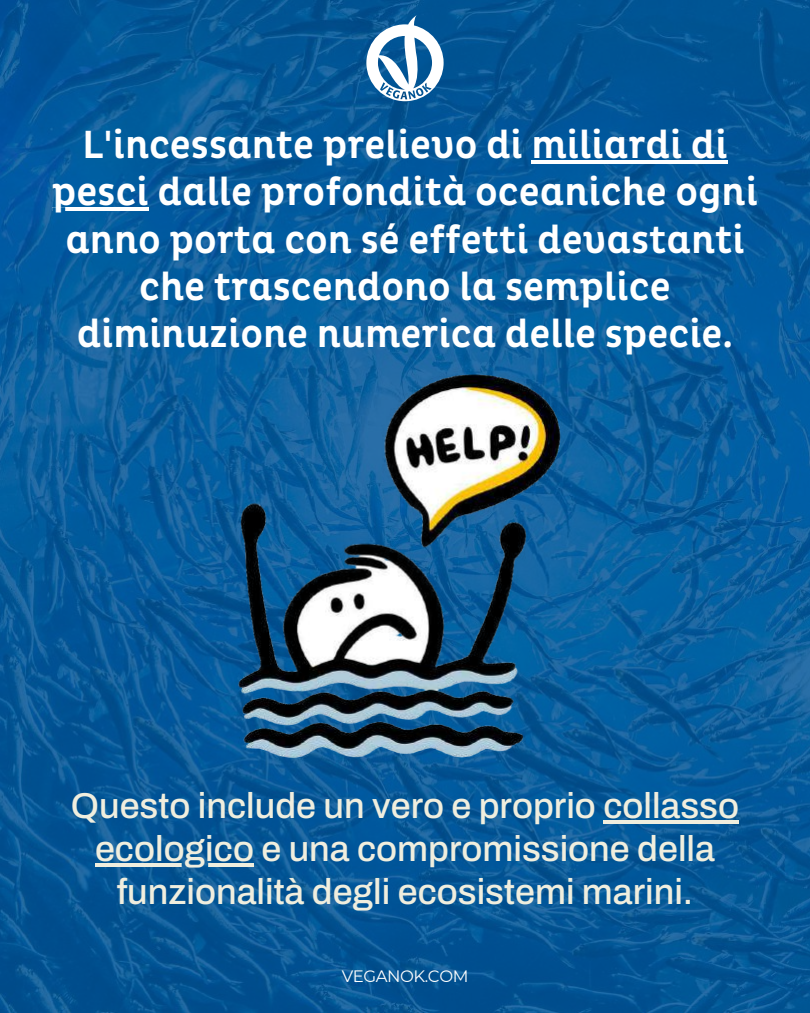
<style>
.page{position:relative;width:810px;height:1013px;background:#fff}
.page>*{position:absolute;margin:0;border:0;box-sizing:border-box;transform-origin:0 0}
.t1{font:500 40px/47.2px "Pluto Cond";color:#fff;text-align:center}
.t2{font:500 36px/42.8px "Archivo";color:#f0eede;text-align:center}
.t3{font:16.5px "Montserrat";letter-spacing:-.025em;color:#fff}
</style>
<div class="page">
<img style="left:0;top:0;width:810px;height:1012px">
<svg style="left:366px;top:15px;width:78px;height:86px"></svg>
<img style="left:141px;top:297px;width:498px;height:508px">
<hr style="left:532px;top:160px;width:196px;height:4px;background:#fff">
<hr style="left:52px;top:208px;width:97px;height:3px;background:#fff">
<hr style="left:603px;top:820px;width:136px;height:3px;background:#f0eede">
<hr style="left:95px;top:863px;width:159px;height:3px;background:#f0eede">
<p class="t1" style="left:52px;top:122px;width:708px">L'incessante prelievo di miliardi di pesci dalle profondità oceaniche ogni anno porta con sé effetti devastanti che trascendono la semplice diminuzione numerica delle specie.</p>
<p class="t2" style="left:71px;top:784px;width:670px">Questo include un vero e proprio collasso ecologico e una compromissione della funzionalità degli ecosistemi marini.</p>
<p class="t3" style="left:342px;top:966px;width:128px">VEGANOK.COM</p>
</div>
